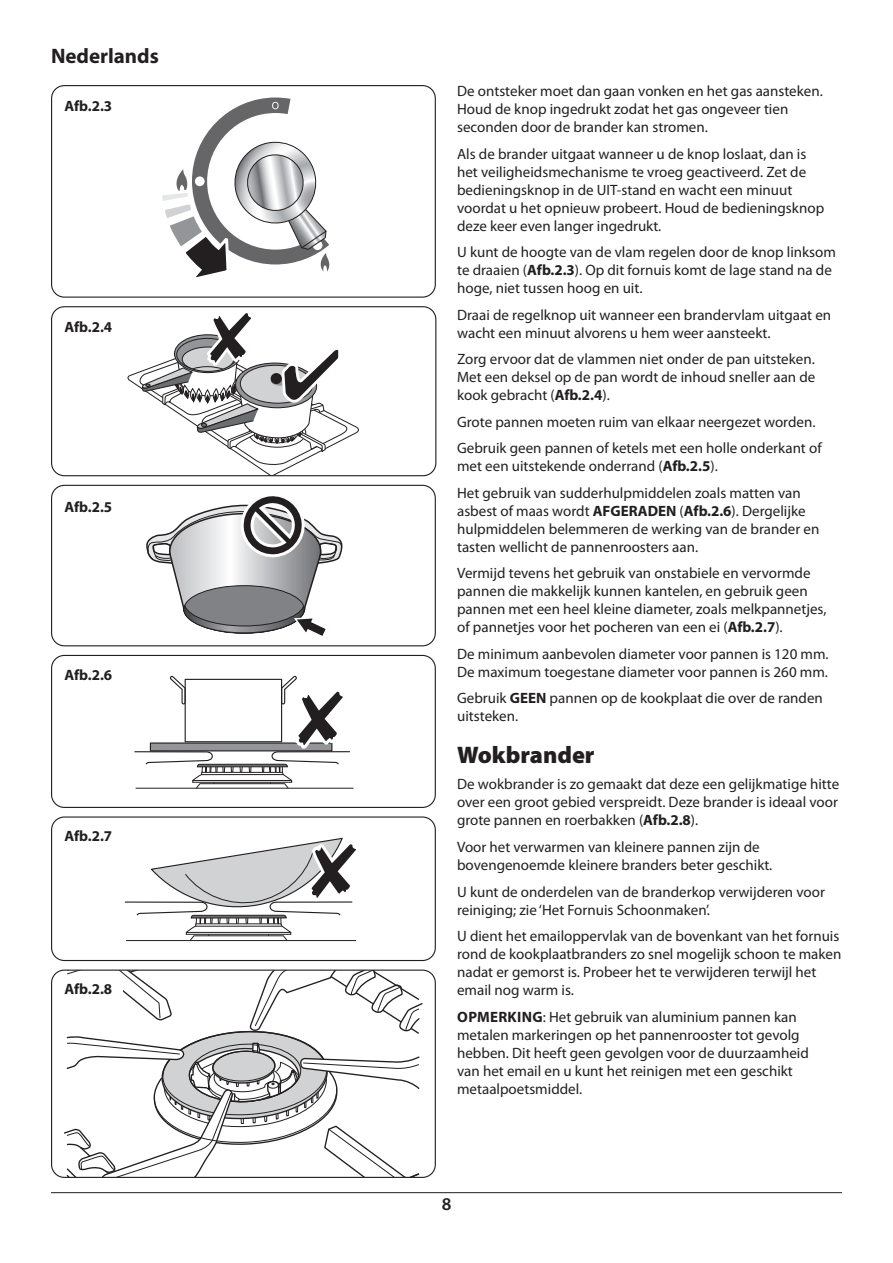
<style>
.page{position:relative;width:893px;height:1263px;background:#fff}
.page>*{position:absolute;margin:0;border:0;box-sizing:border-box;transform-origin:0 0}
.Heading_2{font:900 24px "Myriad Pro";color:#231f20}
.t1{font:700 21px "Myriad Pro";color:#231f20}
.t2{font:600 18px "Myriad Pro";color:#231f20}
.Body{font:15px/18px "Myriad Pro";color:#231f20}
.t3{font:700 15px "Myriad Pro";letter-spacing:-.005em;color:#231f20}
.s1{font-weight:700}
</style>
<div class="page">
<hr style="left:51px;top:1192px;width:791px;height:1px;background:#231f20">
<svg style="left:146px;top:496px;width:197px;height:140px"></svg>
<div style="left:51px;top:485px;width:385px;height:161px;border:1px solid #231f20;border-radius:13px"></div>
<svg style="left:127px;top:313px;width:232px;height:161px"></svg>
<div style="left:51px;top:306px;width:385px;height:170px;border:1px solid #231f20;border-radius:13px"></div>
<svg style="left:162px;top:98px;width:168px;height:180px"></svg>
<div style="left:51px;top:85px;width:385px;height:213px;border:1px solid #231f20;border-radius:13px"></div>
<svg style="left:134px;top:675px;width:220px;height:114px"></svg>
<div style="left:51px;top:655px;width:385px;height:153px;border:1px solid #231f20;border-radius:13px"></div>
<svg style="left:124px;top:837px;width:233px;height:104px"></svg>
<div style="left:51px;top:816px;width:385px;height:145px;border:1px solid #231f20;border-radius:13px"></div>
<svg style="left:64px;top:971px;width:359px;height:205px"></svg>
<div style="left:51px;top:969px;width:385px;height:209px;border:1px solid #231f20;border-radius:13px"></div>
<div style="left:60px;top:978px;width:63px;height:21px;background:#fff"></div>
<h2 class="t1" style="left:51px;top:42px;width:109px">Nederlands</h2>
<p class="t3" style="left:65px;top:96px;width:49px">Afb.2.3</p>
<p class="t3" style="left:65px;top:317px;width:49px">Afb.2.4</p>
<p class="t3" style="left:65px;top:497px;width:49px">Afb.2.5</p>
<p class="t3" style="left:65px;top:665px;width:49px">Afb.2.6</p>
<p class="t3" style="left:65px;top:826px;width:49px">Afb.2.7</p>
<p class="t3" style="left:65px;top:979px;width:49px">Afb.2.8</p>
<p class="Body" style="left:457px;top:82px;width:367px">De ontsteker moet dan gaan vonken en het gas aansteken.<br>Houd de knop ingedrukt zodat het gas ongeveer tien seconden door de brander kan stromen.</p>
<p class="Body" style="left:457px;top:145px;width:369px">Als de brander uitgaat wanneer u de knop loslaat, dan is het veiligheidsmechanisme te vroeg geactiveerd. Zet de bedieningsknop in de UIT-stand en wacht een minuut voordat u het opnieuw probeert. Houd de bedieningsknop deze keer even langer ingedrukt.</p>
<p class="Body" style="left:457px;top:243px;width:380px">U kunt de hoogte van de vlam regelen door de knop linksom te draaien (<span class="s1">Afb.2.3</span>). Op dit fornuis komt de lage stand na de hoge, niet tussen hoog en uit.</p>
<p class="Body" style="left:457px;top:306px;width:376px">Draai de regelknop uit wanneer een brandervlam uitgaat en wacht een minuut alvorens u hem weer aansteekt.</p>
<p class="Body" style="left:457px;top:350px;width:360px;text-align:justify">Zorg ervoor dat de vlammen niet onder de pan uitsteken.<br>Met een deksel op de pan wordt de inhoud sneller aan de kook gebracht (<span class="s1">Afb.2.4</span>).</p>
<p class="Body" style="left:457px;top:413px;width:360px">Grote pannen moeten ruim van elkaar neergezet worden.</p>
<p class="Body" style="left:457px;top:439px;width:366px">Gebruik geen pannen of ketels met een holle onderkant of met een uitstekende onderrand (<span class="s1">Afb.2.5</span>).</p>
<p class="Body" style="left:457px;top:484px;width:364px">Het gebruik van sudderhulpmiddelen zoals matten van asbest of maas wordt <span class="s1">AFGERADEN</span> (<span class="s1">Afb.2.6</span>). Dergelijke hulpmiddelen belemmeren de werking van de brander en tasten wellicht de pannenroosters aan.</p>
<p class="Body" style="left:457px;top:564px;width:371px">Vermijd tevens het gebruik van onstabiele en vervormde pannen die makkelijk kunnen kantelen, en gebruik geen pannen met een heel kleine diameter, zoals melkpannetjes, of pannetjes voor het pocheren van een ei (<span class="s1">Afb.2.7</span>).</p>
<p class="Body" style="left:457px;top:645px;width:373px">De minimum aanbevolen diameter voor pannen is 120 mm.<br>De maximum toegestane diameter voor pannen is 260 mm.</p>
<p class="Body" style="left:457px;top:689px;width:367px">Gebruik <span class="s1">GEEN</span> pannen op de kookplaat die over de randen uitsteken.</p>
<p class="Heading_2" style="left:457px;top:741px;width:139px">Wokbrander</p>
<p class="Body" style="left:457px;top:775px;width:384px;text-align:justify">De wokbrander is zo gemaakt dat deze een gelijkmatige hitte over een groot gebied verspreidt. Deze brander is ideaal voor grote pannen en roerbakken (<span class="s1">Afb.2.8</span>).</p>
<p class="Body" style="left:457px;top:838px;width:317px">Voor het verwarmen van kleinere pannen zijn de bovengenoemde kleinere branders beter geschikt.</p>
<p class="Body" style="left:457px;top:882px;width:369px">U kunt de onderdelen van de branderkop verwijderen voor reiniging; zie ‘Het Fornuis Schoonmaken’.</p>
<p class="Body" style="left:457px;top:927px;width:386px">U dient het emailoppervlak van de bovenkant van het fornuis rond de kookplaatbranders zo snel mogelijk schoon te maken nadat er gemorst is. Probeer het te verwijderen terwijl het email nog warm is.</p>
<p class="Body" style="left:457px;top:1007px;width:353px"><span class="s1">OPMERKING</span>: Het gebruik van aluminium pannen kan metalen markeringen op het pannenrooster tot gevolg hebben. Dit heeft geen gevolgen voor de duurzaamheid van het email en u kunt het reinigen met een geschikt metaalpoetsmiddel.</p>
<p class="t2" style="left:442px;top:1192px;width:11px">8</p>
</div>
